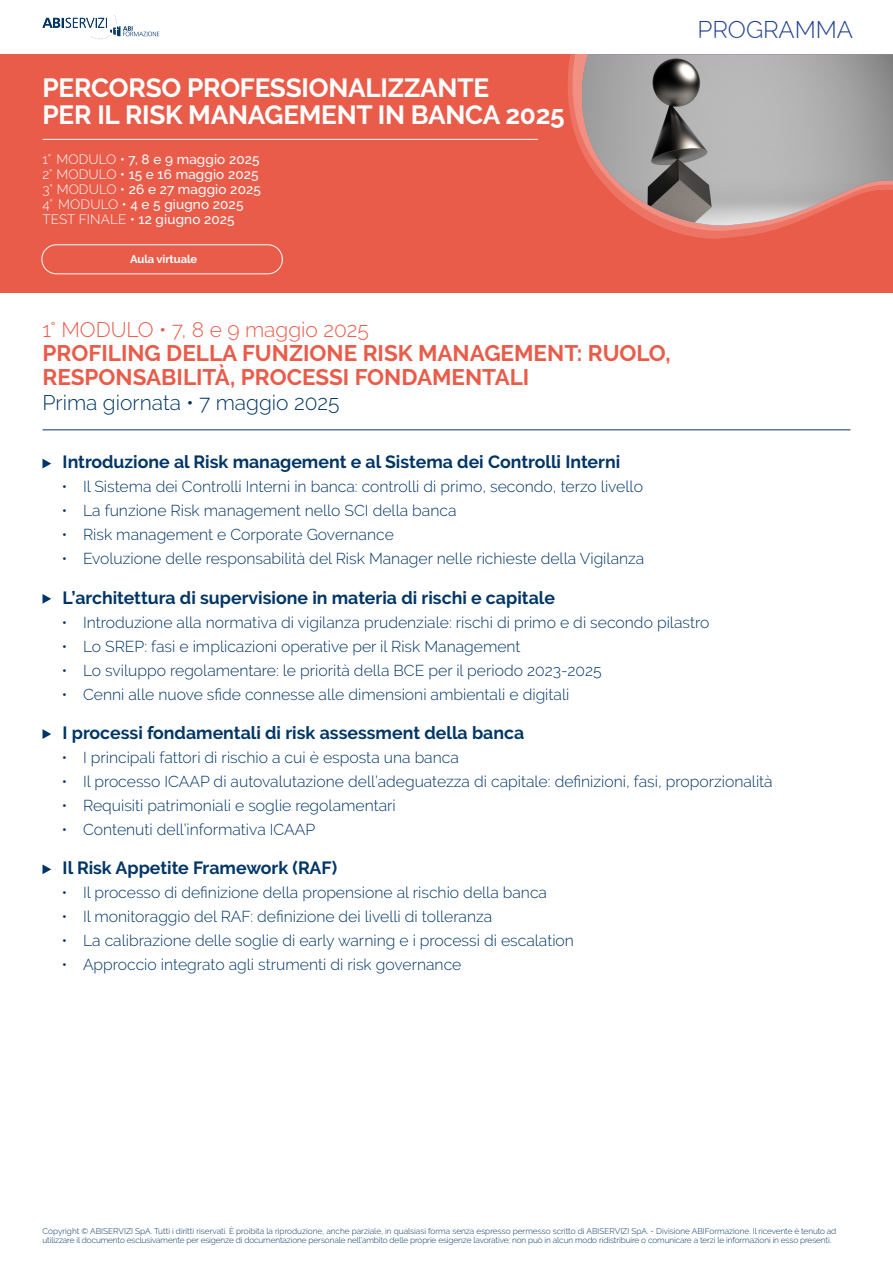
<style>
.page{position:relative;width:893px;height:1263px;background:#fff}
.page>*{position:absolute;margin:0;border:0;box-sizing:border-box;transform-origin:0 0}
.t1{font:700 26.25px "Raleway";letter-spacing:-.01em;color:#fff}
.t2{font:300 24px "Raleway";color:#214091}
.t3{font:700 22.5px/24px "Raleway";color:#ea5c4a}
.t4{font:300 21px "Raleway";color:#003667}
.t5{font:300 21px "Raleway";color:#ea5c4a}
.t6{font:700 17.7px "Raleway";color:#003667}
.t7{font:300 15.75px "Raleway";color:#003667}
.t8{font:500 13.5px "Raleway";letter-spacing:.01em;color:#fff}
.t9{font:700 11.25px "Raleway";letter-spacing:-.01em;color:#fff}
.t10{font:300 8.25px/9px "Raleway";letter-spacing:-.01em;color:#003667}
.s1{font-weight:300}
</style>
<div class="page">
<svg style="left:43px;top:15px;width:116px;height:24px"></svg>
<div style="left:0;top:54px;width:893px;height:238px;background:#ea5c4a"></div>
<svg style="left:680px;top:233px;width:80px;height:6px"></svg>
<svg style="left:665px;top:228px;width:114px;height:5px"></svg>
<svg style="left:568px;top:54px;width:214px;height:174px"></svg>
<img style="left:580px;top:54px;width:313px;height:173px">
<div style="left:41px;top:244px;width:242px;height:30px;border:1px solid #fff;border-radius:15px"></div>
<hr style="left:43px;top:139px;width:495px;height:1px;background:#fff">
<svg style="left:43px;top:459px;width:8px;height:9px"></svg>
<svg style="left:43px;top:594px;width:8px;height:10px"></svg>
<svg style="left:43px;top:729px;width:8px;height:10px"></svg>
<svg style="left:43px;top:864px;width:8px;height:10px"></svg>
<hr style="left:43px;top:429px;width:807px;height:1px;background:#003667">
<p class="t1" style="left:43px;top:73px;width:448px">PERCORSO PROFESSIONALIZZANTE</p>
<p class="t1" style="left:43px;top:100px;width:524px">PER IL RISK MANAGEMENT IN BANCA 2025</p>
<p class="t8" style="left:43px;top:152px;width:219px"><span class="s1">1° MODULO</span> • 7, 8 e 9 maggio 2025</p>
<p class="t8" style="left:43px;top:167px;width:218px"><span class="s1">2° MODULO</span> • 15 e 16 maggio 2025</p>
<p class="t8" style="left:43px;top:182px;width:220px"><span class="s1">3° MODULO</span> • 26 e 27 maggio 2025</p>
<p class="t8" style="left:43px;top:197px;width:202px"><span class="s1">4° MODULO</span> • 4 e 5 giugno 2025</p>
<p class="t8" style="left:43px;top:212px;width:194px"><span class="s1">TEST FINALE</span> • 12 giugno 2025</p>
<p class="t9" style="left:130px;top:252px;width:68px">Aula virtuale</p>
<p class="t5" style="left:43px;top:317px;width:328px">1° MODULO • 7, 8 e 9 maggio 2025</p>
<p class="t3" style="left:43px;top:341px;width:629px">PROFILING DELLA FUNZIONE RISK MANAGEMENT: RUOLO,<br>RESPONSABILITÀ, PROCESSI FONDAMENTALI</p>
<p class="t4" style="left:43px;top:390px;width:299px">Prima giornata • 7 maggio 2025</p>
<h2 class="t2" style="left:697px;top:16px;width:157px">PROGRAMMA</h2>
<p class="t6" style="left:63px;top:452px;width:559px">Introduzione al Risk management e al Sistema dei Controlli Interni</p>
<p class="t7" style="left:62px;top:478px;width:583px">• Il Sistema dei Controlli Interni in banca: controlli di primo, secondo, terzo livello</p>
<p class="t7" style="left:62px;top:502px;width:396px">• La funzione Risk management nello SCI della banca</p>
<p class="t7" style="left:62px;top:526px;width:334px">• Risk management e Corporate Governance</p>
<p class="t7" style="left:62px;top:550px;width:584px">• Evoluzione delle responsabilità del Risk Manager nelle richieste della Vigilanza</p>
<p class="t6" style="left:63px;top:587px;width:494px">L’architettura di supervisione in materia di rischi e capitale</p>
<p class="t7" style="left:62px;top:613px;width:649px">• Introduzione alla normativa di vigilanza prudenziale: rischi di primo e di secondo pilastro</p>
<p class="t7" style="left:62px;top:637px;width:460px">• Lo SREP: fasi e implicazioni operative per il Risk Management</p>
<p class="t7" style="left:62px;top:661px;width:541px">• Lo sviluppo regolamentare: le priorità della BCE per il periodo 2023-2025</p>
<p class="t7" style="left:62px;top:685px;width:509px">• Cenni alle nuove sfide connesse alle dimensioni ambientali e digitali</p>
<p class="t6" style="left:63px;top:723px;width:463px">I processi fondamentali di risk assessment della banca</p>
<p class="t7" style="left:62px;top:748px;width:399px">• I principali fattori di rischio a cui è esposta una banca</p>
<p class="t7" style="left:62px;top:772px;width:712px">• Il processo ICAAP di autovalutazione dell’adeguatezza di capitale: definizioni, fasi, proporzionalità</p>
<p class="t7" style="left:62px;top:796px;width:336px">• Requisiti patrimoniali e soglie regolamentari</p>
<p class="t7" style="left:62px;top:820px;width:255px">• Contenuti dell’informativa ICAAP</p>
<p class="t6" style="left:63px;top:858px;width:276px">Il Risk Appetite Framework (RAF)</p>
<p class="t7" style="left:62px;top:883px;width:487px">• Il processo di definizione della propensione al rischio della banca</p>
<p class="t7" style="left:62px;top:907px;width:432px">• Il monitoraggio del RAF: definizione dei livelli di tolleranza</p>
<p class="t7" style="left:62px;top:931px;width:514px">• La calibrazione delle soglie di early warning e i processi di escalation</p>
<p class="t7" style="left:62px;top:955px;width:401px">• Approccio integrato agli strumenti di risk governance</p>
<p class="t10" style="left:43px;top:1227px;width:795px">Copyright © ABISERVIZI SpA. Tutti i diritti riservati. È proibita la riproduzione, anche parziale, in qualsiasi forma senza espresso permesso scritto di ABISERVIZI SpA. - Divisione ABIFormazione. Il ricevente è tenuto ad utilizzare il documento esclusivamente per esigenze di documentazione personale nell’ambito delle proprie esigenze lavorative; non può in alcun modo ridistribuire o comunicare a terzi le informazioni in esso presenti.</p>
</div>
